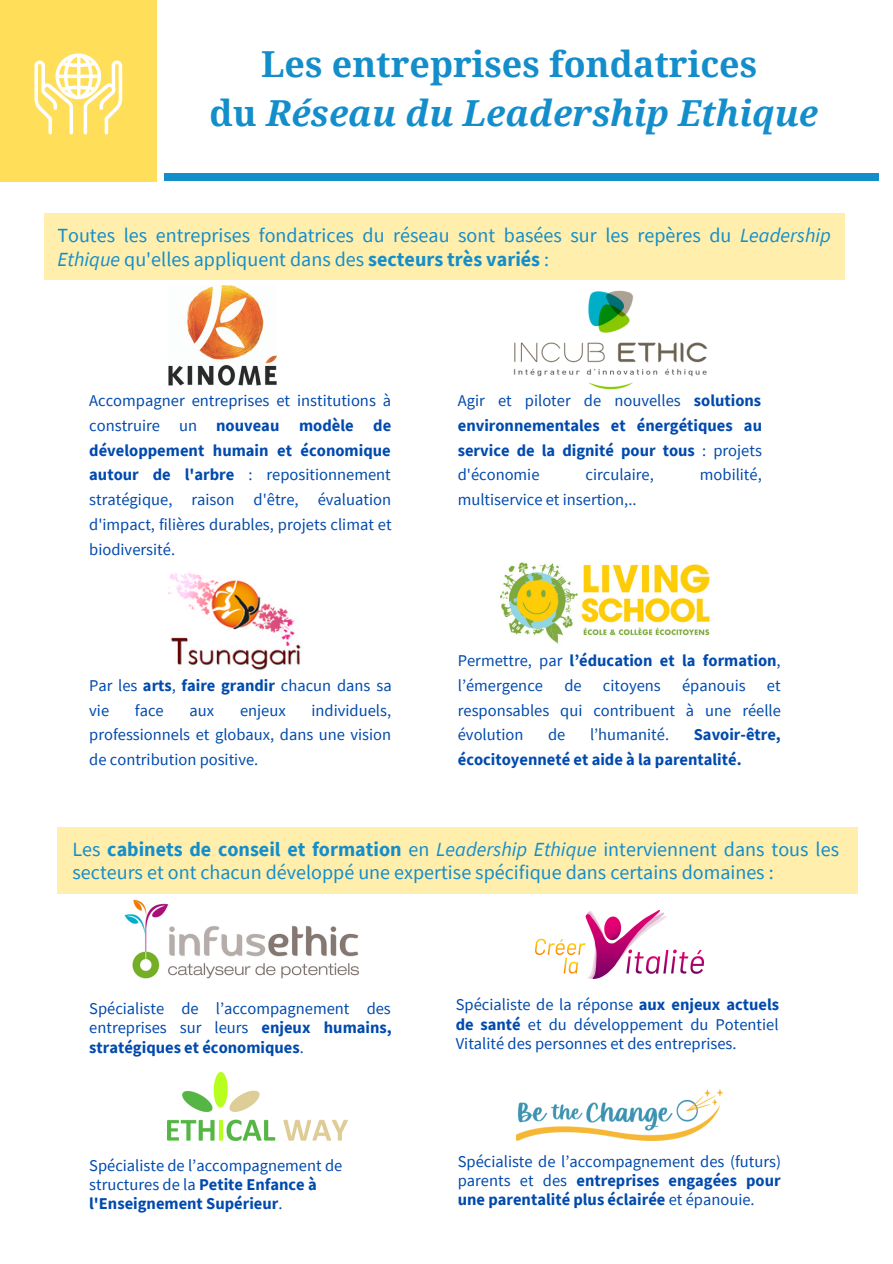
<style>
.page{position:relative;width:893px;height:1264px;background:#fff}
.page>*{position:absolute;margin:0;border:0;box-sizing:border-box;transform-origin:0 0}
.t1{font:700 35.85px/49.5px "Droid Serif";color:#148ecb;text-align:center}
.t2{font:20.1px/23.5px "Source Sans Pro";color:#148ecb}
.t3{font:16.5px/24.8px "Source Sans Pro";color:#004aad;text-align:justify}
.t4{font:700 16.5px/24.8px "Source Sans Pro";color:#004aad;text-align:justify}
.s1{font-style:italic}
.s2{font-weight:700}
.s3{font-weight:400}
</style>
<div class="page">
<div style="left:0;top:0;width:156px;height:182px;background:#ffde59"></div>
<svg style="left:34px;top:53px;width:88px;height:81px"></svg>
<img style="left:168px;top:285px;width:108px;height:100px">
<img style="left:168px;top:573px;width:133px;height:97px">
<div style="left:164px;top:174px;width:714px;height:6px;background:#148ecb"></div>
<div style="left:57px;top:827px;width:801px;height:66px;background:#ffeeac"></div>
<div style="left:44px;top:213px;width:800px;height:66px;background:#ffeeac"></div>
<img style="left:535px;top:910px;width:168px;height:68px">
<img style="left:507px;top:279px;width:206px;height:111px">
<img style="left:167px;top:1072px;width:180px;height:68px">
<img style="left:517px;top:1089px;width:205px;height:51px">
<img style="left:124px;top:899px;width:236px;height:80px">
<img style="left:500px;top:562px;width:210px;height:83px">
<h1 class="t1" style="left:209px;top:40px;width:610px">Les entreprises fondatrices<br>du <span class="s1">Réseau du Leadership Ethique</span></h1>
<p class="t2" style="left:57px;top:223px;width:775px">Toutes les entreprises fondatrices du réseau sont basées sur les repères du <span class="s1">Leadership<br>Ethique</span> qu'elles appliquent dans des <span class="s2">secteurs très variés</span> :</p>
<p class="t3" style="left:89px;top:388px;width:304px">Accompagner entreprises et institutions à construire un <span class="s2">nouveau modèle de développement humain et économique autour de l'arbre</span> : repositionnement stratégique, raison d'être, évaluation d'impact, filières durables, projets climat et biodiversité.</p>
<p class="t4" style="left:458px;top:388px;width:306px"><span class="s3">Agir et piloter de nouvelles</span> solutions environnementales et énergétiques au service de la dignité pour tous <span class="s3">: projets d'économie</span></p>
<p class="t3" style="left:585px;top:462px;width:70px">circulaire,</p>
<p class="t3" style="left:700px;top:462px;width:63px">mobilité,</p>
<p class="t3" style="left:458px;top:487px;width:180px">multiservice et insertion,..</p>
<p class="t3" style="left:89px;top:672px;width:304px">Par les <span class="s2">arts</span>, <span class="s2">faire grandir</span> chacun dans sa vie</p>
<p class="t3" style="left:135px;top:697px;width:30px">face</p>
<p class="t3" style="left:189px;top:697px;width:26px">aux</p>
<p class="t3" style="left:240px;top:697px;width:47px">enjeux</p>
<p class="t3" style="left:89px;top:697px;width:303px;text-indent:222px">individuels, professionnels et globaux, dans une vision de contribution positive.</p>
<p class="t3" style="left:458px;top:648px;width:324px">Permettre, par <span class="s2">l’éducation et la formation</span>, l’émergence</p>
<p class="t3" style="left:564px;top:672px;width:19px">de</p>
<p class="t3" style="left:603px;top:672px;width:59px">citoyens</p>
<p class="t3" style="left:682px;top:672px;width:65px">épanouis</p>
<p class="t3" style="left:458px;top:672px;width:325px;text-indent:309px">et responsables qui contribuent à une réelle évolution</p>
<p class="t3" style="left:548px;top:722px;width:19px">de</p>
<p class="t3" style="left:590px;top:722px;width:81px">l’humanité.</p>
<p class="t4" style="left:458px;top:722px;width:324px;text-indent:236px">Savoir-être, écocitoyenneté et aide à la parentalité.</p>
<p class="t2" style="left:72px;top:837px;width:768px">Les <span class="s2">cabinets de conseil et formation</span> en <span class="s1">Leadership Ethique</span> interviennent dans tous les secteurs et ont chacun développé une expertise spécifique dans certains domaines :</p>
<p class="t3" style="left:89px;top:998px;width:304px;line-height:19px">Spécialiste de l’accompagnement des entreprises sur leurs <span class="s2">enjeux humains, stratégiques et économiques</span>.</p>
<p class="t3" style="left:89px;top:1155px;width:254px;line-height:19px;text-align:left">Spécialiste de l’accompagnement de structures de la <span class="s2">Petite Enfance à l'Enseignement Supérieur</span>.</p>
<p class="t3" style="left:456px;top:995px;width:325px;line-height:19px">Spécialiste de la réponse <span class="s2">aux enjeux actuels de santé</span> et du développement du Potentiel Vitalité des personnes et des entreprises.</p>
<p class="t3" style="left:458px;top:1151px;width:325px;line-height:19px">Spécialiste de l’accompagnement des (futurs) parents et des <span class="s2">entreprises engagées pour une parentalité plus éclairée</span> et épanouie.</p>
</div>
